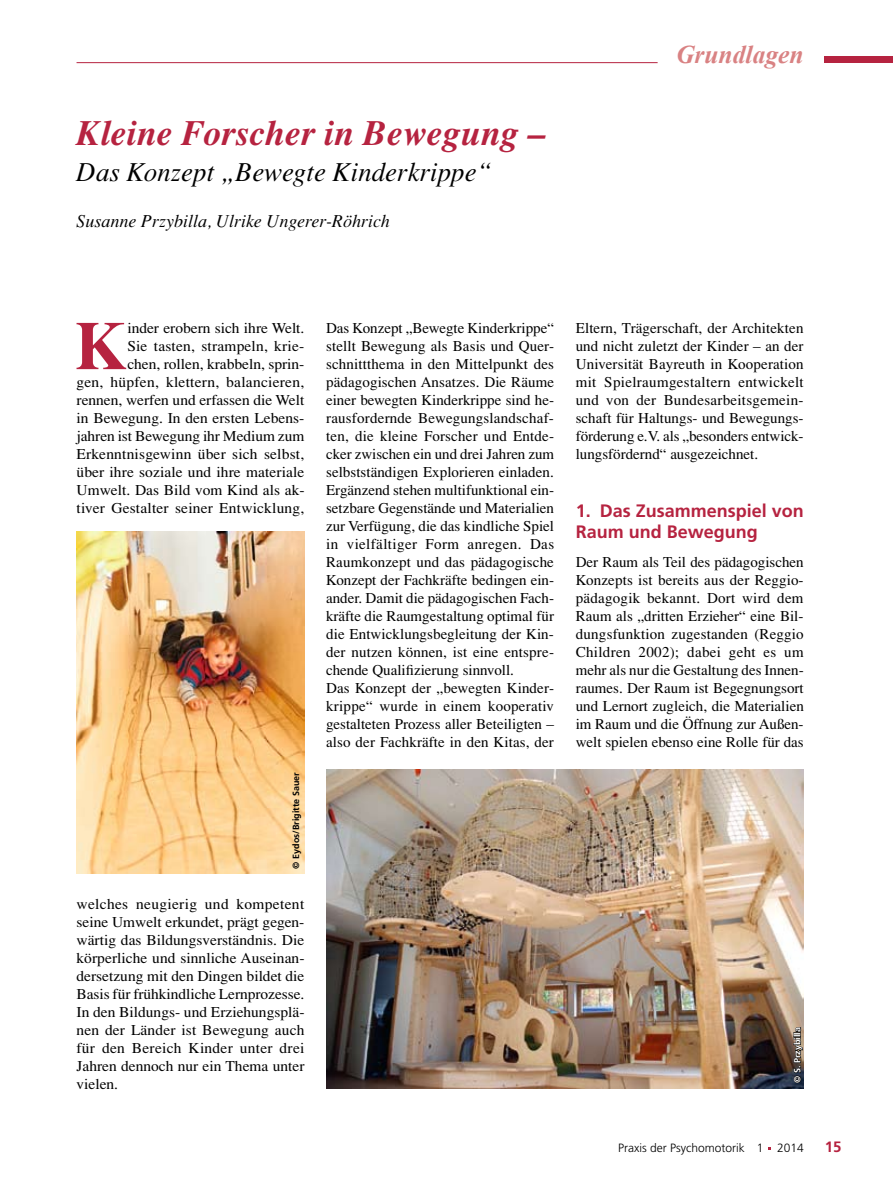
<style>
.page{position:relative;width:893px;height:1191px;background:#fff}
.page>*{position:absolute;margin:0;border:0;box-sizing:border-box;transform-origin:0 0}
.t1{font:700 67.8px "Times";color:#b62340}
.t2{font:italic 700 36px "Times";color:#b62340}
.t3{font:italic 27px "Times";color:#000}
.t4{font:italic 700 25.5px "Times New Roman";color:#d98283}
.t5{font:italic 18px "Times";color:#000}
.t6{font:700 18px/21.6px "Frutiger";color:#b62340}
.t7{font:15px/18px "Times";color:#000;text-align:justify}
.t8{font:700 15px "Frutiger";color:#b62340}
.t9{font:300 12px "Frutiger";color:#000}
.t10{font:700 9px "Frutiger";color:#000}
.t11{font:700 9px "Frutiger";color:#fff}
</style>
<div class="page">
<div style="left:825px;top:57px;width:68px;height:6px;background:#b62340"></div>
<hr style="left:77px;top:62px;width:581px;height:1px;background:#b62340">
<img style="left:77px;top:531px;width:227px;height:342px">
<img style="left:326px;top:769px;width:478px;height:319px">
<svg style="left:793px;top:1026px;width:10px;height:57px"></svg>
<h2 class="t2" style="left:77px;top:112px;width:470px">Kleine Forscher in Bewegung –</h2>
<h3 class="t3" style="left:77px;top:156px;width:417px">Das Konzept „Bewegte Kinderkrippe“</h3>
<p class="t5" style="left:77px;top:210px;width:315px">Susanne Przybilla, Ulrike Ungerer-Röhrich</p>
<h3 class="t4" style="left:676px;top:40px;width:129px">Grundlagen</h3>
<p class="t7" style="left:77px;top:319px;width:230px;text-align:right">inder erobern sich ihre Welt.<br>Sie tasten, strampeln, krie-<br>chen, rollen, krabbeln, sprin-<br>gen, hüpfen, klettern, balancieren, rennen, werfen und erfassen die Welt in Bewegung. In den ersten Lebens&shy;jahren ist Bewegung ihr Medium zum Erkenntnisgewinn über sich selbst, über ihre soziale und ihre materiale Umwelt. Das Bild vom Kind als ak&shy;tiver Gestalter seiner Entwicklung,</p>
<p class="t7" style="left:326px;top:319px;width:230px;text-align:left">Das Konzept „Bewegte Kinderkrippe“ stellt Bewegung als Basis und Quer&shy;schnittthema in den Mittelpunkt des pädagogischen Ansatzes. Die Räume einer bewegten Kinderkrippe sind he&shy;rausfordernde Bewegungslandschaf&shy;ten, die kleine Forscher und Entde&shy;cker zwischen ein und drei Jahren zum selbstständigen Explorieren einladen.<br>Ergänzend stehen multifunktional ein&shy;setzbare Gegenstände und Materialien zur Verfügung, die das kindliche Spiel in vielfältiger Form anregen. Das Raumkonzept und das pädagogische Konzept der Fachkräfte bedingen ein&shy;ander. Damit die pädagogischen Fach&shy;kräfte die Raumgestaltung optimal für die Entwicklungsbegleitung der Kin&shy;der nutzen können, ist eine entspre&shy;chende Qualifizierung sinnvoll.<br>Das Konzept der „bewegten Kinder&shy;krippe“ wurde in einem kooperativ gestalteten Prozess aller Beteiligten – also der Fachkräfte in den Kitas, der</p>
<p class="t7" style="left:576px;top:319px;width:230px">Eltern, Trägerschaft, der Architekten und nicht zuletzt der Kinder – an der Universität Bayreuth in Kooperation mit Spielraumgestaltern entwickelt und von der Bundesarbeitsgemein&shy;schaft für Haltungs- und Bewegungs&shy;förderung e.V. als „besonders entwick&shy;lungsfördernd“ ausgezeichnet.</p>
<h1 class="t1" style="left:75px;top:304px;width:54px">K</h1>
<p class="t6" style="left:576px;top:499px;width:229px">1. Das Zusammenspiel von<br>Raum und Bewegung</p>
<p class="t7" style="left:576px;top:553px;width:230px">Der Raum als Teil des pädagogischen Konzepts ist bereits aus der Reggio&shy;pädagogik bekannt. Dort wird dem Raum als „dritten Erzieher“ eine Bil&shy;dungsfunktion zugestanden (Reggio Children 2002); dabei geht es um mehr als nur die Gestaltung des Innen&shy;raumes. Der Raum ist Begegnungsort und Lernort zugleich, die Materialien im Raum und die Öffnung zur Außen&shy;welt spielen ebenso eine Rolle für das</p>
<p class="t10" style="left:291px;top:868px;width:98px;rotate:-90deg">© Eydos/Brigitte Sauer</p>
<p class="t7" style="left:77px;top:895px;width:229px">welches neugierig und kompetent seine Umwelt erkundet, prägt gegen&shy;wärtig das Bildungsverständnis. Die körperliche und sinnliche Auseinan&shy;dersetzung mit den Dingen bildet die Basis für frühkindliche Lernprozesse.<br>In den Bildungs- und Erziehungsplä&shy;nen der Länder ist Bewegung auch für den Bereich Kinder unter drei Jahren dennoch nur ein Thema unter vielen.</p>
<p class="t11" style="left:792px;top:1083px;width:57px;rotate:-90deg">© S. Przybilla</p>
<p class="t9" style="left:618px;top:1141px;width:187px">Praxis der Psychomotorik 1 2014</p>
<p class="t8" style="left:825px;top:1138px;width:18px">15</p>
</div>
